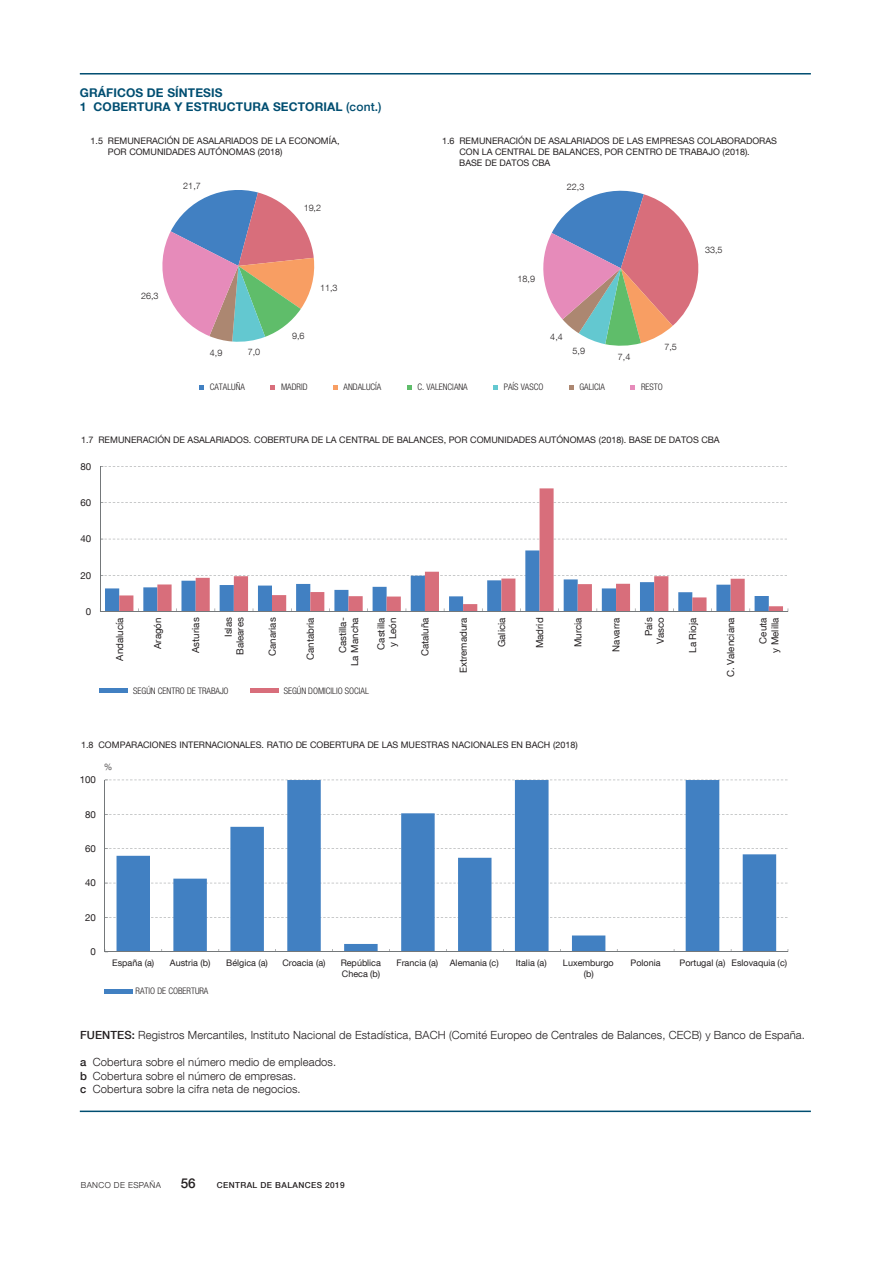
<style>
.page{position:relative;width:893px;height:1263px;background:#fff}
.page>*{position:absolute;margin:0;border:0;box-sizing:border-box;transform-origin:0 0}
.t1{font:500 13.5px "Bd E Neue Helvetica";color:#231f20}
.t2{font:700 12px/14.4px "Bd E Neue Helvetica";letter-spacing:.01em;color:#004e71}
.t3{font:300 11.25px/13.5px "Bd E Neue Helvetica";letter-spacing:.01em;color:#231f20}
.t4{font:9.75px/11.7px "Bd E Neue Helvetica";color:#231f20;text-align:right}
.t5{font:9px/10.8px "Bd E Neue Helvetica";color:#231f20}
.t6{font:300 condensed 9px "Bd E Neue Helvetica";color:#231f20}
.t7{font:300 9px "Bd E Neue Helvetica";letter-spacing:.005em;color:#231f20}
.t8{font:500 8.25px "Bd E Neue Helvetica";letter-spacing:.05em;color:#231f20}
.t9{font:300 8.25px "Bd E Neue Helvetica";letter-spacing:.05em;color:#231f20}
.s1{font-weight:500}
</style>
<div class="page">
<hr style="left:80px;top:73px;width:731px;height:2px;background:#004e71">
<hr style="left:80px;top:1110px;width:731px;height:2px;background:#004e71">
<hr style="left:104px;top:989px;width:28px;height:4px;background:#4180c2">
<div style="left:99px;top:688px;width:29px;height:5px;background:#4180c2"></div>
<div style="left:250px;top:688px;width:28px;height:5px;background:#d86e7b"></div>
<svg style="left:199px;top:385px;width:5px;height:5px"></svg>
<svg style="left:271px;top:385px;width:4px;height:5px"></svg>
<svg style="left:333px;top:385px;width:5px;height:5px"></svg>
<svg style="left:407px;top:385px;width:4px;height:5px"></svg>
<svg style="left:493px;top:385px;width:5px;height:5px"></svg>
<svg style="left:569px;top:385px;width:4px;height:5px"></svg>
<svg style="left:630px;top:385px;width:5px;height:5px"></svg>
<svg style="left:117px;top:780px;width:659px;height:171px"></svg>
<hr style="left:105px;top:780px;width:1px;height:172px;background:#74787a">
<hr style="left:105px;top:951px;width:683px;height:1px;background:#74787a">
<svg style="left:543px;top:190px;width:156px;height:156px"></svg>
<svg style="left:101px;top:466px;width:686px;height:110px"></svg>
<svg style="left:119px;top:488px;width:664px;height:123px"></svg>
<hr style="left:100px;top:466px;width:1px;height:146px;background:#74787a">
<hr style="left:100px;top:611px;width:688px;height:1px;background:#74787a">
<svg style="left:101px;top:550px;width:668px;height:61px"></svg>
<svg style="left:162px;top:190px;width:153px;height:152px"></svg>
<p class="t2" style="left:80px;top:85px;width:303px">GRÁFICOS DE SÍNTESIS<br>1 COBERTURA Y ESTRUCTURA SECTORIAL <span class="s1">(cont.)</span></p>
<p class="t5" style="left:108px;top:135px;width:233px;text-indent:-17px">1.5 REMUNERACIÓN DE ASALARIADOS DE LA ECONOMÍA,<br>POR COMUNIDADES AUTÓNOMAS (2018)</p>
<p class="t7" style="left:183px;top:181px;width:19px">21,7</p>
<p class="t7" style="left:141px;top:291px;width:19px">26,3</p>
<p class="t7" style="left:210px;top:347px;width:14px">4,9</p>
<p class="t7" style="left:248px;top:346px;width:14px">7,0</p>
<p class="t7" style="left:304px;top:203px;width:19px">19,2</p>
<p class="t7" style="left:292px;top:330px;width:14px">9,6</p>
<p class="t7" style="left:320px;top:282px;width:19px">11,3</p>
<p class="t5" style="left:459px;top:136px;width:319px;text-indent:-17px">1.6 REMUNERACIÓN DE ASALARIADOS DE LAS EMPRESAS COLABORADORAS<br>CON LA CENTRAL DE BALANCES, POR CENTRO DE TRABAJO (2018).<br>BASE DE DATOS CBA</p>
<p class="t7" style="left:567px;top:181px;width:19px">22,3</p>
<p class="t7" style="left:518px;top:274px;width:19px">18,9</p>
<p class="t7" style="left:550px;top:331px;width:14px">4,4</p>
<p class="t7" style="left:573px;top:345px;width:14px">5,9</p>
<p class="t7" style="left:618px;top:351px;width:14px">7,4</p>
<p class="t7" style="left:705px;top:244px;width:19px">33,5</p>
<p class="t7" style="left:664px;top:341px;width:14px">7,5</p>
<p class="t6" style="left:210px;top:382px;width:37px">CATALUÑA</p>
<p class="t6" style="left:281px;top:382px;width:28px">MADRID</p>
<p class="t6" style="left:344px;top:382px;width:39px">ANDALUCÍA</p>
<p class="t6" style="left:417px;top:382px;width:52px">C. VALENCIANA</p>
<p class="t6" style="left:504px;top:382px;width:41px">PAÍS VASCO</p>
<p class="t6" style="left:579px;top:382px;width:27px">GALICIA</p>
<p class="t6" style="left:641px;top:382px;width:23px">RESTO</p>
<p class="t5" style="left:81px;top:434px;width:640px">1.7 REMUNERACIÓN DE ASALARIADOS. COBERTURA DE LA CENTRAL DE BALANCES, POR COMUNIDADES AUTÓNOMAS (2018). BASE DE DATOS CBA</p>
<p class="t4" style="left:81px;top:460px;width:12px">80</p>
<p class="t4" style="left:81px;top:496px;width:12px">60</p>
<p class="t4" style="left:81px;top:533px;width:12px">40</p>
<p class="t4" style="left:81px;top:569px;width:12px">20</p>
<p class="t4" style="left:86px;top:605px;width:7px">0</p>
<p class="t4" style="left:113px;top:661px;width:45px;rotate:-90deg">Andalucía</p>
<p class="t4" style="left:152px;top:649px;width:33px;rotate:-90deg">Aragón</p>
<p class="t4" style="left:190px;top:653px;width:37px;rotate:-90deg">Asturias</p>
<p class="t4" style="left:222px;top:655px;width:39px;rotate:-90deg">Islas<br>Baleares</p>
<p class="t4" style="left:266px;top:656px;width:40px;rotate:-90deg">Canarias</p>
<p class="t4" style="left:304px;top:660px;width:44px;rotate:-90deg">Cantabria</p>
<p class="t4" style="left:337px;top:666px;width:50px;rotate:-90deg">Castilla-<br>La Mancha</p>
<p class="t4" style="left:375px;top:650px;width:34px;text-align:left;rotate:-90deg">Castilla y León</p>
<p class="t4" style="left:419px;top:656px;width:40px;rotate:-90deg">Cataluña</p>
<p class="t4" style="left:457px;top:673px;width:57px;rotate:-90deg">Extremadura</p>
<p class="t4" style="left:495px;top:647px;width:31px;rotate:-90deg">Galicia</p>
<p class="t4" style="left:534px;top:648px;width:32px;rotate:-90deg">Madrid</p>
<p class="t4" style="left:572px;top:647px;width:31px;rotate:-90deg">Murcia</p>
<p class="t4" style="left:610px;top:652px;width:35px;rotate:-90deg">Navarra</p>
<p class="t4" style="left:642px;top:644px;width:28px;rotate:-90deg">País<br>Vasco</p>
<p class="t4" style="left:686px;top:653px;width:37px;rotate:-90deg">La Rioja</p>
<p class="t4" style="left:725px;top:677px;width:61px;rotate:-90deg">C. Valenciana</p>
<p class="t4" style="left:757px;top:653px;width:37px;rotate:-90deg">Ceuta<br>y Melilla</p>
<p class="t6" style="left:133px;top:685px;width:97px">SEGÚN CENTRO DE TRABAJO</p>
<p class="t6" style="left:284px;top:685px;width:87px">SEGÚN DOMICILIO SOCIAL</p>
<p class="t5" style="left:81px;top:739px;width:498px">1.8 COMPARACIONES INTERNACIONALES. RATIO DE COBERTURA DE LAS MUESTRAS NACIONALES EN BACH (2018)</p>
<p class="t4" style="left:80px;top:773px;width:18px">100</p>
<p class="t7" style="left:104px;top:761px;width:9px">%</p>
<p class="t4" style="left:85px;top:808px;width:12px">80</p>
<p class="t4" style="left:85px;top:842px;width:12px">60</p>
<p class="t4" style="left:85px;top:877px;width:12px">40</p>
<p class="t4" style="left:85px;top:911px;width:12px">20</p>
<p class="t4" style="left:91px;top:945px;width:7px">0</p>
<p class="t5" style="left:112px;top:957px;width:43px">España (a)</p>
<p class="t5" style="left:170px;top:957px;width:42px">Austria (b)</p>
<p class="t5" style="left:226px;top:957px;width:43px">Bélgica (a)</p>
<p class="t5" style="left:282px;top:957px;width:45px">Croacia (a)</p>
<p class="t5" style="left:341px;top:957px;width:42px">República<br>Checa (b)</p>
<p class="t5" style="left:397px;top:957px;width:43px">Francia (a)</p>
<p class="t5" style="left:450px;top:957px;width:50px">Alemania (c)</p>
<p class="t5" style="left:516px;top:957px;width:32px">Italia (a)</p>
<p class="t5" style="left:563px;top:957px;width:52px;text-align:center">Luxemburgo (b)</p>
<p class="t5" style="left:631px;top:957px;width:32px">Polonia</p>
<p class="t5" style="left:680px;top:957px;width:109px">Portugal (a) Eslovaquia (c)</p>
<p class="t6" style="left:136px;top:985px;width:74px">RATIO DE COBERTURA</p>
<p class="t3" style="left:80px;top:1028px;width:726px"><span class="s1">FUENTES:</span> Registros Mercantiles, Instituto Nacional de Estadística, BACH (Comité Europeo de Centrales de Balances, CECB) y Banco de España.</p>
<p class="t3" style="left:80px;top:1055px;width:258px"><span class="s1">a</span> Cobertura sobre el número medio de empleados. <span class="s1">b</span> Cobertura sobre el número de empresas.<br><span class="s1">c</span> Cobertura sobre la cifra neta de negocios.</p>
<p class="t9" style="left:81px;top:1180px;width:82px">BANCO DE ESPAÑA</p>
<p class="t1" style="left:181px;top:1175px;width:16px">56</p>
<p class="t8" style="left:217px;top:1180px;width:129px">CENTRAL DE BALANCES 2019</p>
</div>
